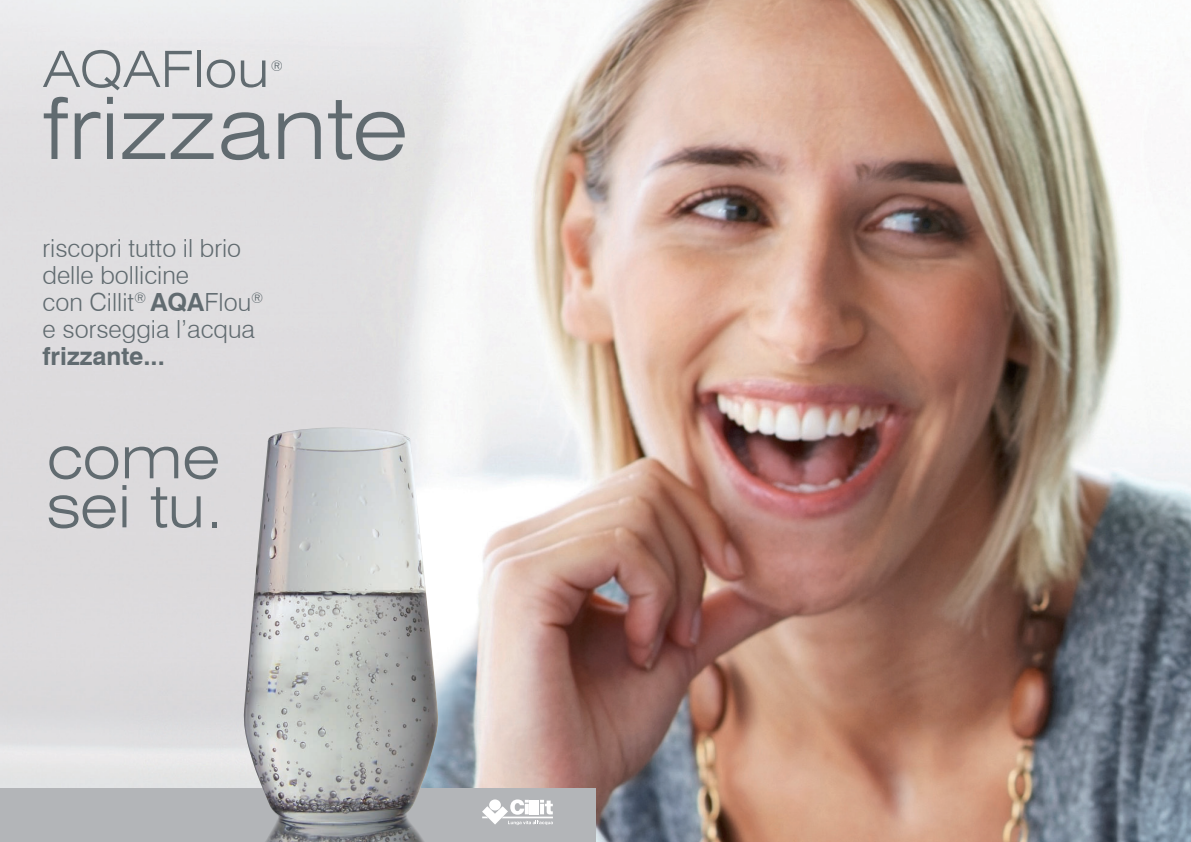
<style>
.page{position:relative;width:1191px;height:842px;background:#fff}
.page>*{position:absolute;margin:0;border:0;box-sizing:border-box;transform-origin:0 0}
.t1{font:300 expanded 86px "Swiss 721 BT";color:#616b70}
.t2{font:300 expanded 58.5px/49px "Swiss 721 BT";color:#616b70}
.t3{font:300 expanded 50px "Swiss 721 BT";color:#616b70}
.t4{font:300 25px/27px "Swiss 721 BT";color:#616b70}
.t5{font:700 25px "Swiss 721 BT";color:#616b70}
.t6{font:300 14.6px "Swiss 721 BT";color:#616b70}
.s1{font-weight:700}
</style>
<div class="page">
<img style="left:0;top:0;width:1191px;height:842px">
<div style="left:0;top:788px;width:595px;height:54px;background:#b3b5b8"></div>
<svg style="left:482px;top:799px;width:71px;height:26px"></svg>
<img style="left:265px;top:824px;width:159px;height:18px">
<img style="left:243px;top:427px;width:197px;height:397px">
<h3 class="t3" style="left:43px;top:40px;width:228px">AQAFlou</h3>
<h1 class="t1" style="left:43px;top:77px;width:367px">frizzante</h1>
<p class="t6" style="left:271px;top:57px;width:14px">®</p>
<p class="t4" style="left:43px;top:235px;width:222px">riscopri tutto il brio delle bollicine<br>con Cillit<sup>®</sup> <span class="s1">AQA</span>Flou<sup>® </sup>e sorseggia l’acqua</p>
<p class="t5" style="left:43px;top:341px;width:124px">frizzante...</p>
<h2 class="t2" style="left:47px;top:433px;width:178px">come sei tu.</h2>
</div>
